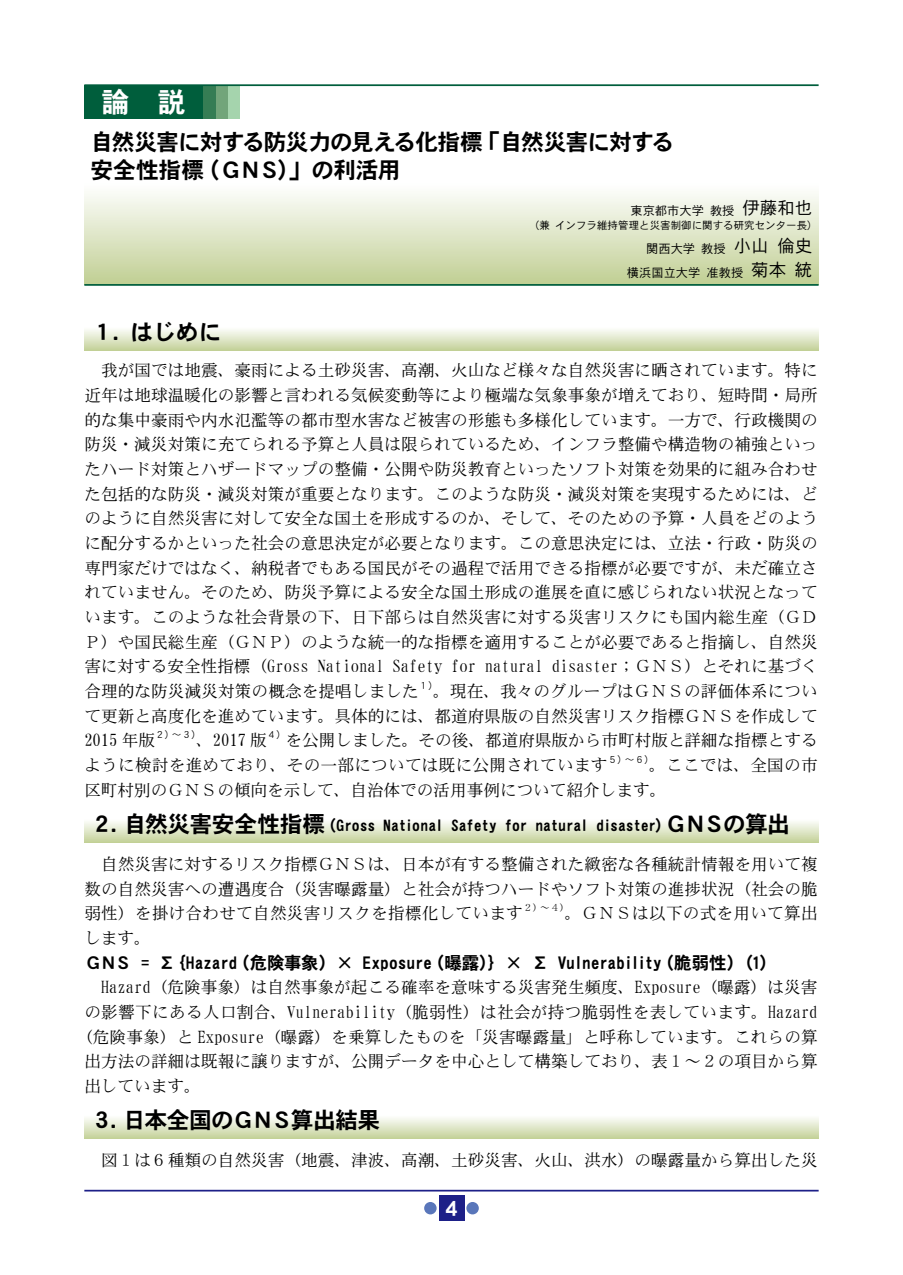
<style>
.page{position:relative;width:903px;height:1275px;background:#fff}
.page>*{position:absolute;margin:0;border:0;box-sizing:border-box;transform-origin:0 0}
.t1{font:28px "DFHS Gothic W7 WING RKSJ H";color:#fff}
.t2{font:22.75px/28px "DFHS Gothic W7 WIN RKSJ H";letter-spacing:-.03em;color:#000}
.t3{font:21px "DFHS Gothic W7 WING RKSJ H";color:#fff}
.t4{font:17.5px "DFHS Gothic W7 WIN RKSJ H";letter-spacing:-.015em;color:#000}
.t5{font:16.62px/24.7px "DFHS Mincho W3 WIN RKSJ H";letter-spacing:.005em;color:#000;text-align:justify}
.t6{font:15.75px "DFHS Gothic W7 WIN RKSJ H";letter-spacing:-.02em;color:#000}
.t7{font:12.25px/24px "DFHS Gothic W3 WING RKSJ H";color:#000;text-align:right}
.t8{font:10.5px "DFHS Gothic W3 WIN RKSJ H";color:#000}
.t9{font:9.62px "DFHS Gothic W3 WIN RKSJ H";color:#000}
.t10{font:9.62px "DFHS Mincho W3 WIN RKSJ H";color:#000}
.s1{font-family:"DFHS Gothic W3 WIN RKSJ H";font-size:17.5px}
.s2{font-size:22.75px}
</style>
<div class="page">
<div style="left:84px;top:183px;width:734px;height:101px;background:linear-gradient(to bottom,#fff,#c1cf94)"></div>
<hr style="left:84px;top:1190px;width:735px;height:1px;background:#1d2088">
<div style="left:439px;top:1196px;width:25px;height:25px;background:#1d2088"></div>
<div style="left:466px;top:1202px;width:13px;height:12px;background:#5976ba;border-radius:50%"></div>
<div style="left:424px;top:1202px;width:13px;height:12px;background:#5976ba;border-radius:50%"></div>
<div style="left:215px;top:85px;width:25px;height:34px;background:#a5d4ad"></div>
<div style="left:203px;top:85px;width:25px;height:34px;background:#72a57a"></div>
<div style="left:191px;top:85px;width:24px;height:34px;background:#357d54"></div>
<hr style="left:84px;top:84px;width:734px;height:2px;background:#005e3c">
<hr style="left:84px;top:284px;width:734px;height:2px;background:#005e3c">
<div style="left:84px;top:85px;width:119px;height:34px;background:#005e3c"></div>
<div style="left:84px;top:326px;width:735px;height:24px;background:linear-gradient(to bottom,#fff,#c8d4a0)"></div>
<div style="left:84px;top:818px;width:735px;height:24px;background:linear-gradient(to bottom,#fff,#c8d5a0)"></div>
<svg style="left:84px;top:1118px;width:735px;height:20px;background:#dee6c7"></svg>
<h1 class="t1" style="left:101px;top:88px;width:86px">論　　説</h1>
<h2 class="t2" style="left:91px;top:129px;width:585px">自然災害に対する防災力の見える化指標「自然災害に対する安全性指標（ＧＮＳ）」の利活用</h2>
<p class="t7" style="left:630px;top:199px;width:184px">東京都市大学　教授 <span class="s1">伊藤和也</span></p>
<p class="t8" style="left:529px;top:220px;width:290px">（兼 インフラ維持管理と災害制御に関する研究センター長）</p>
<p class="t7" style="left:627px;top:237px;width:187px">関西大学　教授 <span class="s1">小山 倫史<br></span>横浜国立大学　准教授 <span class="s1">菊本 統</span></p>
<h2 class="t2" style="left:91px;top:318px;width:132px">１. はじめに</h2>
<p class="t5" style="left:84px;top:358px;width:735px">　我が国では地震、豪雨による土砂災害、高潮、火山など様々な自然災害に晒されています。特に近年は地球温暖化の影響と言われる気候変動等により極端な気象事象が増えており、短時間・局所的な集中豪雨や内水氾濫等の都市型水害など被害の形態も多様化しています。一方で、行政機関の防災・減災対策に充てられる予算と人員は限られているため、インフラ整備や構造物の補強といったハード対策とハザードマップの整備・公開や防災教育といったソフト対策を効果的に組み合わせた包括的な防災・減災対策が重要となります。このような防災・減災対策を実現するためには、どのように自然災害に対して安全な国土を形成するのか、そして、そのための予算・人員をどのように配分するかといった社会の意思決定が必要となります。この意思決定には、立法・行政・防災の専門家だけではなく、納税者でもある国民がその過程で活用できる指標が必要ですが、未だ確立されていません。そのため、防災予算による安全な国土形成の進展を直に感じられない状況となっています。このような社会背景の下、日下部らは自然災害に対する災害リスクにも国内総生産（ＧＤＰ）や国民総生産（ＧＮＰ）のような統一的な指標を適用することが必要であると指摘し、自然災害に対する安全性指標（Gross National Safety for natural disaster；ＧＮＳ）とそれに基づく合理的な防災減災対策の概念を提唱しました</p>
<p class="t9" style="left:419px;top:681px;width:16px">１)</p>
<p class="t5" style="left:84px;top:679px;width:735px;text-indent:349px">。現在、我々のグループはＧＮＳの評価体系について更新と高度化を進めています。具体的には、都道府県版の自然災害リスク指標ＧＮＳを作成して2015 年版</p>
<p class="t9" style="left:155px;top:730px;width:43px">２) ～３)</p>
<p class="t5" style="left:196px;top:729px;width:72px">、2017 版</p>
<p class="t9" style="left:267px;top:730px;width:16px">４)</p>
<p class="t5" style="left:84px;top:729px;width:735px;text-indent:201px">を公開しました。その後、都道府県版から市町村版と詳細な指標とするように検討を進めており、その一部については既に公開されています</p>
<p class="t9" style="left:608px;top:755px;width:43px">５) ～６)</p>
<p class="t5" style="left:84px;top:753px;width:735px;text-indent:565px">。ここでは、全国の市区町村別のＧＮＳの傾向を示して、自治体での活用事例について紹介します。</p>
<p class="t6" style="left:91px;top:818px;width:701px"><span class="s2">２.自然災害安全性指標</span>（Gross National Safety for natural disaster）<span class="s2">ＧＮＳの算出</span></p>
<p class="t5" style="left:84px;top:852px;width:735px">　自然災害に対するリスク指標ＧＮＳは、日本が有する整備された緻密な各種統計情報を用いて複数の自然災害への遭遇度合（災害曝露量）と社会が持つハードやソフト対策の進捗状況（社会の脆弱性）を掛け合わせて自然災害リスクを指標化しています</p>
<p class="t10" style="left:523px;top:903px;width:43px">２) ～４)</p>
<p class="t5" style="left:565px;top:901px;width:254px">。ＧＮＳは以下の式を用いて算出</p>
<p class="t5" style="left:84px;top:926px;width:68px">します。</p>
<p class="t4" style="left:84px;top:954px;width:685px">ＧＮＳ = Σ｛Hazard（危険事象）× Exposure（曝露）｝× Σ Vulnerability（脆弱性）(1)</p>
<p class="t5" style="left:84px;top:975px;width:735px">　Hazard（危険事象）は自然事象が起こる確率を意味する災害発生頻度、Exposure（曝露）は災害</p>
<p class="t5" style="left:84px;top:1000px;width:735px">の影響下にある人口割合、Vulnerability（脆弱性）は社会が持つ脆弱性を表しています。Hazard</p>
<p class="t5" style="left:76px;top:1025px;width:743px">（危険事象）と Exposure（曝露）を乗算したものを「災害曝露量」と呼称しています。これらの算</p>
<p class="t5" style="left:84px;top:1049px;width:735px">出方法の詳細は既報に譲りますが、公開データを中心として構築しており、表１～２の項目から算</p>
<p class="t5" style="left:84px;top:1074px;width:118px">出しています。</p>
<h2 class="t2" style="left:91px;top:1107px;width:291px">３.日本全国のＧＮＳ算出結果</h2>
<p class="t5" style="left:84px;top:1148px;width:735px">　図１は６種類の自然災害（地震、津波、高潮、土砂災害、火山、洪水）の曝露量から算出した災</p>
<p class="t3" style="left:435px;top:1201px;width:23px">14</p>
</div>
